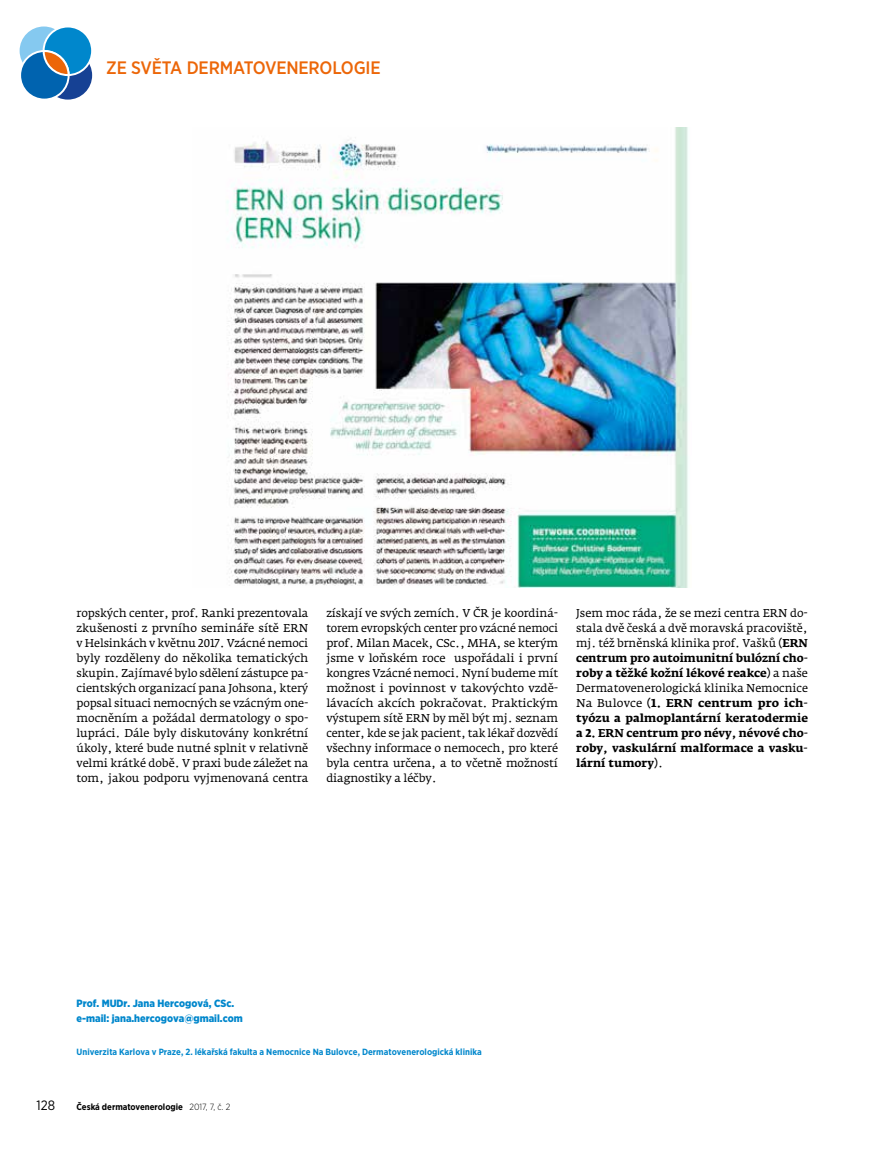
<style>
.page{position:relative;width:893px;height:1149px;background:#fff}
.page>*{position:absolute;margin:0;border:0;box-sizing:border-box;transform-origin:0 0}
.t1{font:500 18px "Gotham Narrow";letter-spacing:-.01em;color:#ec6608}
.t2{font:13.5px "Gotham Narrow";color:#000}
.t3{font:11.25px/15px "Fedra Serif A Pro";letter-spacing:-.01em;color:#000;text-align:justify}
.t4{font:700 11.25px/15px "Fedra Serif A Pro";color:#000;text-align:justify}
.t5{font:900 10.5px/15px "Gotham Narrow";color:#0087cc}
.t6{font:700 9px "Gotham Narrow";color:#0087cc}
.t7{font:700 9px "Gotham Narrow";color:#000}
.s1{font-weight:400}
.s2{font-weight:300}
</style>
<div class="page">
<svg style="left:19px;top:26px;width:74px;height:74px"></svg>
<img style="left:226px;top:128px;width:462px;height:459px">
<h1 class="t1" style="left:106px;top:56px;width:276px">ZE SVĚTA DERMATOVENEROLOGIE</h1>
<p class="t3" style="left:77px;top:605px;width:233px">ropských center, prof. Ranki prezentovala zkušenosti z prvního semináře sítě ERN v Helsinkách v květnu 2017. Vzácné nemoci byly rozděleny do několika tematických skupin. Zajímavé bylo sdělení zástupce pa&shy;cientských organizací pana Johsona, který popsal situaci nemocných se vzácným one&shy;mocněním a požádal dermatology o spo&shy;lupráci. Dále byly diskutovány konkrétní úkoly, které bude nutné splnit v relativně velmi krátké době. V praxi bude záležet na tom, jakou podporu vyjmenovaná centra</p>
<p class="t3" style="left:326px;top:605px;width:233px">získají ve svých zemích. V ČR je koordiná&shy;torem evropských center pro vzácné nemoci prof. Milan Macek, CSc., MHA, se kterým jsme v loňském roce uspořádali i první kongres Vzácné nemoci. Nyní budeme mít možnost i povinnost v takovýchto vzdě&shy;lávacích akcích pokračovat. Praktickým výstupem sítě ERN by měl být mj. seznam center, kde se jak pacient, tak lékař dozvědí všechny informace o nemocech, pro které byla centra určena, a to včetně možností diagnostiky a léčby.</p>
<p class="t4" style="left:576px;top:605px;width:233px"><span class="s1">Jsem moc ráda, že se mezi centra ERN do&shy;stala dvě česká a dvě moravská pracoviště, mj. též brněnská klinika prof. Vašků</span> (ERN centrum pro autoimunitní bulózní cho&shy;roby a těžké kožní lékové reakce) <span class="s1">a naše Dermatovenerologická klinika Nemocnice Na Bulovce</span> (1. ERN centrum pro ich&shy;tyózu a palmoplantární keratodermie a 2. ERN centrum pro névy, névové cho&shy;roby, vaskulární malformace a vasku&shy;lární tumory)<span class="s1">.</span></p>
<p class="t5" style="left:77px;top:995px;width:168px">Prof. MUDr. Jana Hercogová, CSc. e-mail: jana.hercogova@gmail.com</p>
<p class="t6" style="left:77px;top:1046px;width:407px">Univerzita Karlova v Praze, 2. lékařská fakulta a Nemocnice Na Bulovce, Dermatovenerologická klinika</p>
<p class="t2" style="left:37px;top:1096px;width:20px">128</p>
<p class="t7" style="left:77px;top:1100px;width:155px">Česká dermatovenerologie <span class="s2">2017, 7, č. 2</span></p>
</div>
